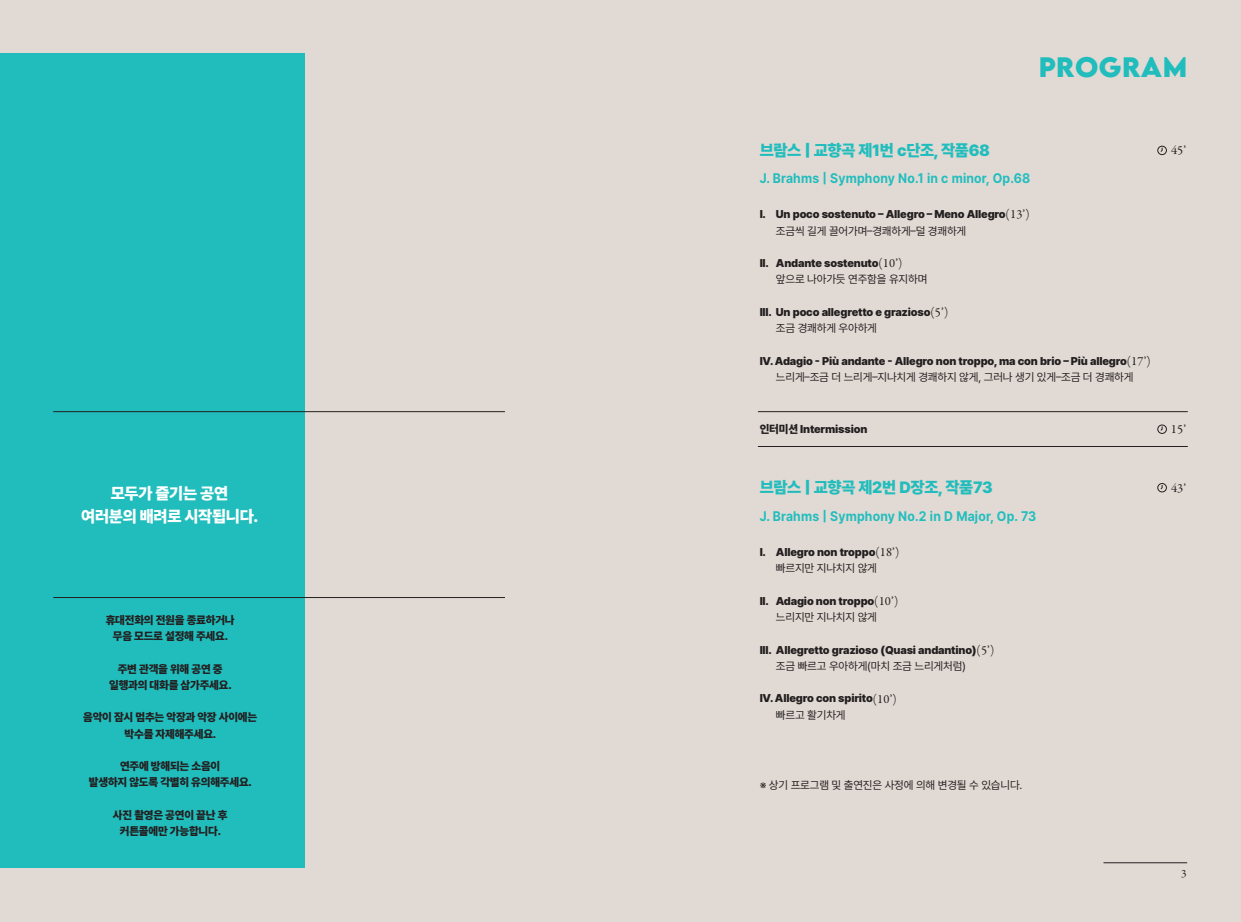
<style>
.page{position:relative;width:1241px;height:922px;background:#fff}
.page>*{position:absolute;margin:0;border:0;box-sizing:border-box;transform-origin:0 0}
.t1{font:700 25px "LEMONMILK";letter-spacing:.015em;color:#21bdbd}
.t2{font:900 16.25px "Pretendard";letter-spacing:-.015em;color:#21bdbd}
.t3{font:900 16.25px "Pretendard";letter-spacing:-.015em;color:#fff}
.t4{font:700 13.75px "Pretendard";letter-spacing:.015em;color:#21bdbd;scale:.92 1}
.t5{font:12.5px "Garamond Premr Pro";color:#231f20}
.t6{font:900 11.25px "Pretendard";letter-spacing:-.015em;color:#231f20}
.t7{font:11.25px "Pretendard";letter-spacing:-.015em;color:#231f20}
.t8{font:11.25px "Garamond Premr Pro";color:#231f20}
.s1{font-family:"Garamond Premr Pro";font-weight:400;font-size:12.5px}
</style>
<div class="page">
<div style="left:0;top:0;width:1240px;height:921px;background:#e1dad4"></div>
<div style="left:0;top:53px;width:305px;height:814px;background:#21bdbd"></div>
<hr style="left:1103px;top:862px;width:83px;height:1px;background:#231f20">
<svg style="left:1157px;top:145px;width:10px;height:10px"></svg>
<svg style="left:1157px;top:424px;width:10px;height:10px"></svg>
<svg style="left:1157px;top:483px;width:10px;height:9px"></svg>
<hr style="left:757px;top:411px;width:430px;height:1px;background:#231f20">
<hr style="left:757px;top:446px;width:430px;height:1px;background:#231f20">
<hr style="left:53px;top:411px;width:452px;height:1px;background:#231f20">
<hr style="left:53px;top:597px;width:452px;height:1px;background:#231f20">
<p class="t3" style="left:111px;top:480px;width:119px">모두가 즐기는 공연</p>
<p class="t3" style="left:81px;top:504px;width:179px">여러분의 배려로 시작됩니다.</p>
<p class="t6" style="left:106px;top:611px;width:130px">휴대전화의 전원을 종료하거나</p>
<p class="t6" style="left:113px;top:627px;width:117px">무음 모드로 설정해 주세요.</p>
<p class="t6" style="left:118px;top:660px;width:106px">주변 관객을 위해 공연 중</p>
<p class="t6" style="left:109px;top:676px;width:124px">일행과의 대화를 삼가주세요.</p>
<p class="t6" style="left:83px;top:709px;width:175px">음악이 잠시 멈추는 악장과 악장 사이에는</p>
<p class="t6" style="left:125px;top:725px;width:93px">박수를 자제해주세요.</p>
<p class="t6" style="left:120px;top:757px;width:102px">연주에 방해되는 소음이</p>
<p class="t6" style="left:89px;top:774px;width:165px">발생하지 않도록 각별히 유의해주세요.</p>
<p class="t6" style="left:113px;top:806px;width:116px">사진 촬영은 공연이 끝난 후</p>
<p class="t6" style="left:120px;top:822px;width:103px">커튼콜에만 가능합니다.</p>
<p class="t1" style="left:1038px;top:50px;width:150px">PROGRAM</p>
<p class="t2" style="left:759px;top:138px;width:232px">브람스 | 교향곡 제1번 c단조, 작품68</p>
<p class="t5" style="left:1170px;top:142px;width:17px">45’</p>
<p class="t4" style="left:759px;top:168px;width:295px">J. Brahms | Symphony No.1 in c minor, Op.68</p>
<p class="t6" style="left:759px;top:206px;width:271px">I. Un poco sostenuto – Allegro – Meno Allegro<span class="s1">(13’)</span></p>
<p class="t7" style="left:775px;top:222px;width:192px">조금씩 길게 끌어가며–경쾌하게–덜 경쾌하게</p>
<p class="t6" style="left:759px;top:255px;width:144px">II. Andante sostenuto<span class="s1">(10’)</span></p>
<p class="t7" style="left:775px;top:271px;width:153px">앞으로 나아가듯 연주함을 유지하며</p>
<p class="t6" style="left:759px;top:303px;width:190px">III. Un poco allegretto e grazioso<span class="s1">(5’)</span></p>
<p class="t7" style="left:775px;top:320px;width:102px">조금 경쾌하게 우아하게</p>
<p class="t6" style="left:759px;top:352px;width:392px">IV. Adagio - Più andante - Allegro non troppo, ma con brio – Più allegro<span class="s1">(17’)</span></p>
<p class="t7" style="left:775px;top:369px;width:359px">느리게–조금 더 느리게–지나치게 경쾌하지 않게, 그러나 생기 있게–조금 더 경쾌하게</p>
<p class="t6" style="left:759px;top:420px;width:109px">인터미션 Intermission</p>
<p class="t5" style="left:1170px;top:421px;width:17px">15’</p>
<p class="t2" style="left:759px;top:475px;width:234px">브람스 | 교향곡 제2번 D장조, 작품73</p>
<p class="t5" style="left:1170px;top:480px;width:17px">43’</p>
<p class="t4" style="left:759px;top:506px;width:302px">J. Brahms | Symphony No.2 in D Major, Op. 73</p>
<p class="t6" style="left:759px;top:543px;width:141px">I. Allegro non troppo<span class="s1">(18’)</span></p>
<p class="t7" style="left:775px;top:560px;width:102px">빠르지만 지나치지 않게</p>
<p class="t6" style="left:759px;top:592px;width:140px">II. Adagio non troppo<span class="s1">(10’)</span></p>
<p class="t7" style="left:775px;top:609px;width:102px">느리지만 지나치지 않게</p>
<p class="t6" style="left:759px;top:641px;width:236px">III. Allegretto grazioso (Quasi andantino)<span class="s1">(5’)</span></p>
<p class="t7" style="left:775px;top:657px;width:192px">조금 빠르고 우아하게(마치 조금 느리게처럼)</p>
<p class="t6" style="left:759px;top:690px;width:139px">IV. Allegro con spirito<span class="s1">(10’)</span></p>
<p class="t7" style="left:775px;top:706px;width:71px">빠르고 활기차게</p>
<p class="t7" style="left:759px;top:776px;width:264px">※ 상기 프로그램 및 출연진은 사정에 의해 변경될 수 있습니다.</p>
<p class="t8" style="left:1180px;top:866px;width:7px">3</p>
</div>
